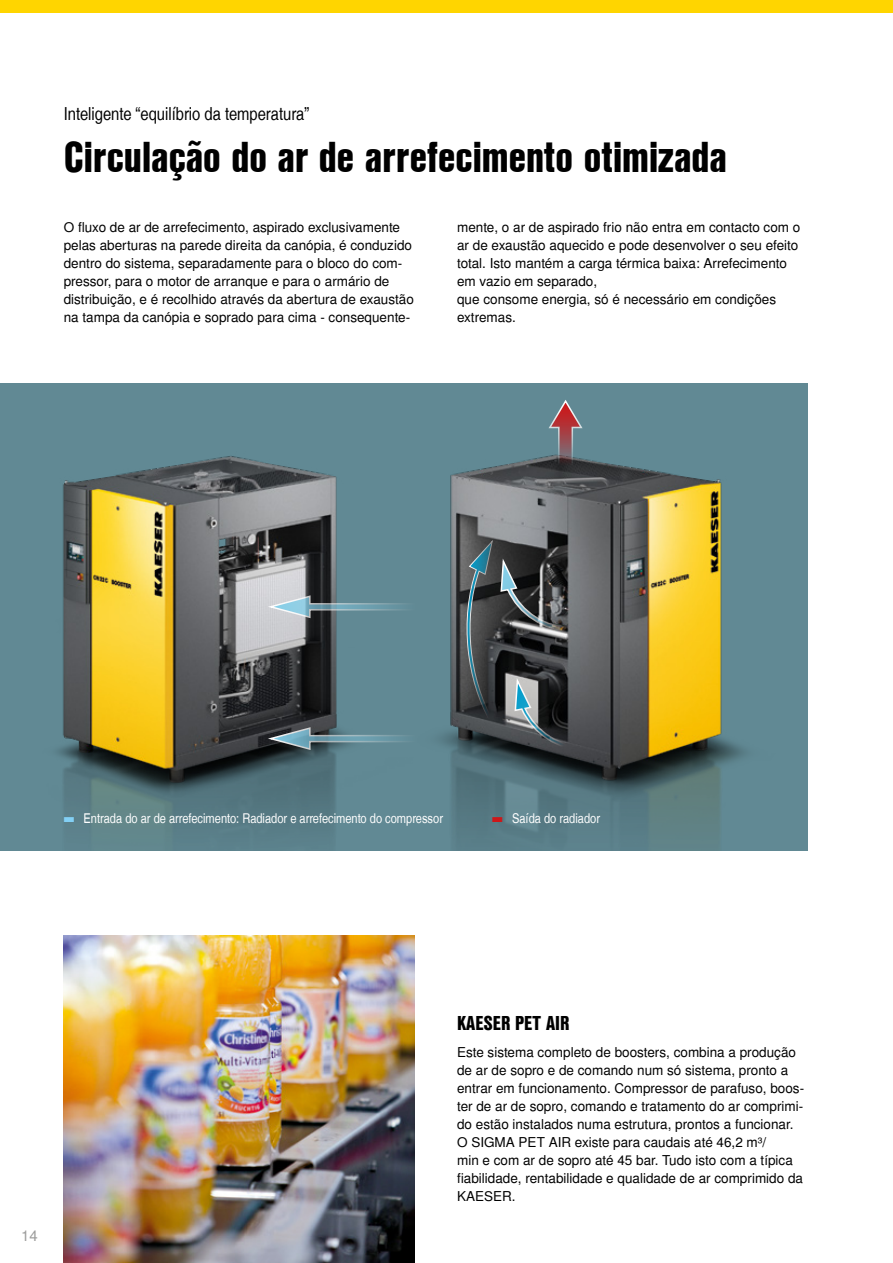
<style>
.page{position:relative;width:893px;height:1263px;background:#fff}
.page>*{position:absolute;margin:0;border:0;box-sizing:border-box;transform-origin:0 0}
.t1{font:42px "Nimbus San L Bla Con";color:#000}
.t2{font:19.5px "Nimbus San L Bla Con";color:#000}
.t3{font:18px "Nimbus San L Reg Con";color:#000}
.t4{font:15px "Nimbus San L";color:#9d9d9c}
.t5{font:13.5px/18px "Nimbus San L";color:#000}
.t6{font:13.5px "Nimbus San L Reg Con";color:#fff}
.s1{color:#83d0f5}
.s2{color:#cd1719}
</style>
<div class="page">
<img style="left:0;top:383px;width:349px;height:467px">
<img style="left:349px;top:383px;width:459px;height:467px">
<img style="left:64px;top:935px;width:351px;height:328px">
<svg style="left:266px;top:594px;width:157px;height:25px;background:#7997a0"></svg>
<svg style="left:547px;top:398px;width:37px;height:146px;background:#6c696e"></svg>
<svg style="left:500px;top:557px;width:72px;height:75px;background:#4c5051"></svg>
<svg style="left:514px;top:676px;width:72px;height:75px;background:#4e5559"></svg>
<svg style="left:465px;top:539px;width:29px;height:183px;background:#485357"></svg>
<div style="left:0;top:0;width:893px;height:13px;background:#ffd500"></div>
<svg style="left:266px;top:726px;width:157px;height:25px;background:#5d7c85"></svg>
<h3 class="t3" style="left:64px;top:103px;width:247px">Inteligente “equilíbrio da temperatura”</h3>
<h1 class="t1" style="left:64px;top:126px;width:665px">Circulação do ar de arrefecimento otimizada</h1>
<p class="t5" style="left:64px;top:219px;width:352px">O fluxo de ar de arrefecimento, aspirado exclusivamente pelas aberturas na parede direita da canópia, é conduzido dentro do sistema, separadamente para o bloco do com&shy;pressor, para o motor de arranque e para o armário de distribuição, e é recolhido através da abertura de exaustão na tampa da canópia e soprado para cima - consequente-</p>
<p class="t5" style="left:457px;top:218px;width:345px">mente, o ar de aspirado frio não entra em contacto com o ar de exaustão aquecido e pode desenvolver o seu efeito total. Isto mantém a carga térmica baixa: Arrefecimento em vazio em separado,<br>que consome energia, só é necessário em condições extremas.</p>
<p class="t6" style="left:64px;top:810px;width:381px"><span class="s1">▬</span> Entrada do ar de arrefecimento: Radiador e arrefecimento do compressor</p>
<p class="t6" style="left:492px;top:810px;width:109px"><span class="s2">▬</span> Saída do radiador</p>
<p class="t4" style="left:21px;top:1226px;width:18px">14</p>
<h2 class="t2" style="left:457px;top:1009px;width:114px">KAESER PET AIR</h2>
<p class="t5" style="left:457px;top:1044px;width:349px">Este sistema completo de boosters, combina a produção de ar de sopro e de comando num só sistema, pronto a entrar em funcionamento. Compressor de parafuso, boos&shy;ter de ar de sopro, comando e tratamento do ar comprimi&shy;do estão instalados numa estrutura, prontos a funcionar.<br>O SIGMA PET AIR existe para caudais até 46,2 m³/<br>min e com ar de sopro até 45 bar. Tudo isto com a típica fiabilidade, rentabilidade e qualidade de ar comprimido da KAESER.</p>
</div>
